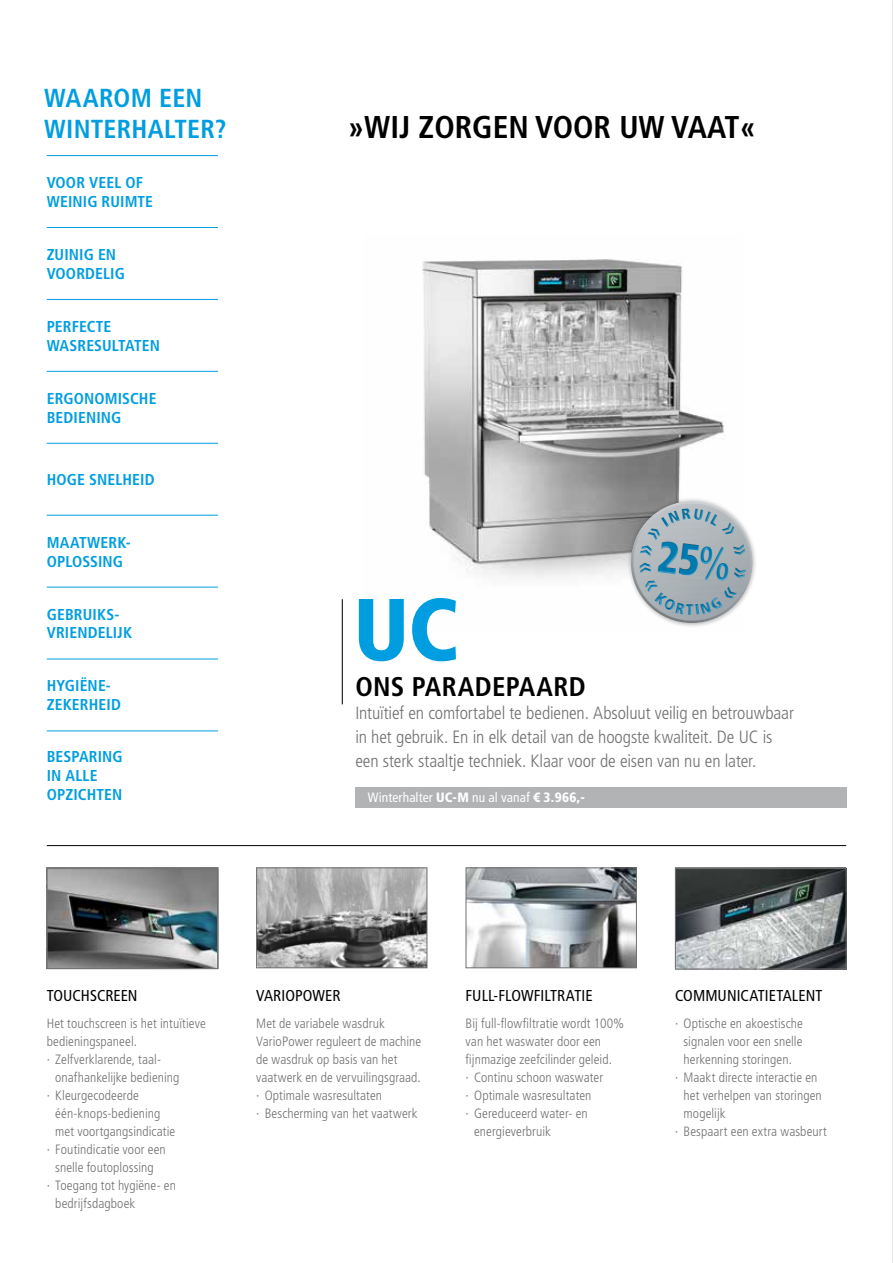
<style>
.page{position:relative;width:893px;height:1263px;background:#fff}
.page>*{position:absolute;margin:0;border:0;box-sizing:border-box;transform-origin:0 0}
.t1{font:900 condensed 87.75px "Frutiger LT Std";color:#009ee0}
.t2{font:700 condensed 31.5px "Frutiger LT Pro";color:#000}
.t3{font:700 condensed 27px "Frutiger LT Pro";letter-spacing:.01em;color:#000}
.t4{font:700 condensed 26.1px/30.8px "Frutiger LT Std";letter-spacing:.01em;color:#009ee0}
.t5{font:300 condensed 17.85px/23.7px "Frutiger LT Pro";letter-spacing:-.005em;color:#707172}
.t6{font:700 condensed 15.75px/18.9px "Frutiger LT Std";letter-spacing:.005em;color:#009ee0}
.t7{font:condensed 15.75px "Frutiger LT Std";letter-spacing:.005em;color:#000}
.t8{font:300 condensed 13.5px/18px "Frutiger LT Std";letter-spacing:.005em;color:#707172}
.t9{font:condensed 13.5px "Frutiger LT Std";letter-spacing:.005em;color:#fff}
.s1{font-weight:900}
</style>
<div class="page">
<img style="left:422px;top:259px;width:303px;height:320px">
<img style="left:258px;top:869px;width:167px;height:97px">
<div style="left:256px;top:867px;width:171px;height:101px;border:1px solid #707172"></div>
<hr style="left:47px;top:845px;width:799px;height:1px;background:#000">
<hr style="left:47px;top:227px;width:171px;height:1px;background:#009ee0">
<hr style="left:47px;top:155px;width:171px;height:1px;background:#009ee0">
<hr style="left:47px;top:299px;width:171px;height:1px;background:#009ee0">
<hr style="left:47px;top:371px;width:171px;height:1px;background:#009ee0">
<hr style="left:47px;top:443px;width:171px;height:1px;background:#009ee0">
<hr style="left:47px;top:515px;width:171px;height:1px;background:#009ee0">
<hr style="left:47px;top:587px;width:171px;height:1px;background:#009ee0">
<hr style="left:47px;top:659px;width:171px;height:1px;background:#009ee0">
<hr style="left:47px;top:730px;width:171px;height:1px;background:#009ee0">
<hr style="left:342px;top:599px;width:1px;height:105px;background:#000">
<div style="left:355px;top:788px;width:491px;height:20px;background:#b1b3b4"></div>
<hr style="left:892px;top:0;width:1px;height:1263px;background:#707172">
<img style="left:468px;top:869px;width:167px;height:97px">
<div style="left:466px;top:867px;width:171px;height:101px;border:1px solid #707172"></div>
<div style="left:627px;top:497px;width:131px;height:131px;background:#000;opacity:.3"></div>
<div style="left:629px;top:498px;width:124px;height:93px;background:#fff;opacity:.5"></div>
<div style="left:629px;top:523px;width:124px;height:101px;background:#000;opacity:.4"></div>
<img style="left:49px;top:870px;width:167px;height:97px">
<div style="left:47px;top:868px;width:171px;height:101px;border:1px solid #707172"></div>
<img style="left:677px;top:870px;width:167px;height:97px">
<div style="left:675px;top:868px;width:171px;height:101px;border:1px solid #707172"></div>
<svg style="left:628px;top:505px;width:121px;height:123px;background:#b7bcbf"></svg>
<h3 class="t4" style="left:44px;top:83px;width:184px">WAAROM EEN<br>WINTERHALTER?</h3>
<p class="t6" style="left:47px;top:173px;width:108px">VOOR VEEL OF<br>WEINIG RUIMTE</p>
<p class="t6" style="left:47px;top:245px;width:80px">ZUINIG EN<br>VOORDELIG</p>
<p class="t6" style="left:47px;top:317px;width:115px">PERFECTE<br>WASRESULTATEN</p>
<p class="t6" style="left:47px;top:389px;width:111px">ERGONOMISCHE<br>BEDIENING</p>
<p class="t6" style="left:47px;top:470px;width:109px">HOGE SNELHEID</p>
<p class="t6" style="left:47px;top:533px;width:86px">MAATWERK-<br>OPLOSSING</p>
<p class="t6" style="left:47px;top:605px;width:87px">GEBRUIKS-<br>VRIENDELIJK</p>
<p class="t6" style="left:47px;top:676px;width:76px">HYGIËNE-<br>ZEKERHEID</p>
<p class="t6" style="left:47px;top:747px;width:78px">BESPARING<br>IN ALLE<br>OPZICHTEN</p>
<h2 class="t2" style="left:348px;top:109px;width:410px">»WIJ ZORGEN VOOR UW VAAT«</h2>
<h1 class="t1" style="left:354px;top:577px;width:106px">UC</h1>
<h3 class="t3" style="left:355px;top:670px;width:232px">ONS PARADEPAARD</h3>
<h3 class="t5" style="left:355px;top:701px;width:440px">Intuïtief en comfortabel te bedienen. Absoluut veilig en betrouwbaar in het gebruik. En in elk detail van de hoogste kwaliteit. De UC is een sterk staaltje techniek. Klaar voor de eisen van nu en later.</h3>
<p class="t9" style="left:368px;top:790px;width:219px">Winterhalter <span class="s1">UC-M</span> nu al vanaf <span class="s1">€ 3.966,-</span></p>
<p class="t7" style="left:47px;top:986px;width:92px">TOUCHSCREEN</p>
<p class="t8" style="left:47px;top:1014px;width:161px">Het touchscreen is het intuïtieve</p>
<p class="t8" style="left:47px;top:1032px;width:92px">bedieningspaneel.</p>
<p class="t8" style="left:47px;top:1050px;width:116px">· Zelfverklarende, taal-</p>
<p class="t8" style="left:55px;top:1068px;width:126px">onafhankelijke bediening</p>
<p class="t8" style="left:47px;top:1086px;width:94px">· Kleurgecodeerde</p>
<p class="t8" style="left:55px;top:1104px;width:107px">één-knops-bediening</p>
<p class="t8" style="left:55px;top:1122px;width:121px">met voortgangsindicatie</p>
<p class="t8" style="left:47px;top:1140px;width:120px">· Foutindicatie voor een</p>
<p class="t8" style="left:55px;top:1158px;width:100px">snelle foutoplossing</p>
<p class="t8" style="left:47px;top:1176px;width:131px">· Toegang tot hygiëne- en</p>
<p class="t8" style="left:55px;top:1194px;width:82px">bedrijfsdagboek</p>
<p class="t7" style="left:256px;top:986px;width:86px">VARIOPOWER</p>
<p class="t8" style="left:256px;top:1014px;width:167px">Met de variabele wasdruk<br>VarioPower reguleert de machine de wasdruk op basis van het vaatwerk en de vervuilingsgraad. · Optimale wasresultaten<br>· Bescherming van het vaatwerk</p>
<p class="t7" style="left:466px;top:986px;width:129px">FULL-FLOWFILTRATIE</p>
<p class="t8" style="left:466px;top:1014px;width:160px">Bij full-flowfiltratie wordt 100%</p>
<p class="t8" style="left:466px;top:1032px;width:137px">van het waswater door een</p>
<p class="t8" style="left:466px;top:1050px;width:148px">fijnmazige zeefcilinder geleid.</p>
<p class="t8" style="left:466px;top:1068px;width:139px">· Continu schoon waswater</p>
<p class="t8" style="left:466px;top:1086px;width:127px">· Optimale wasresultaten</p>
<p class="t8" style="left:466px;top:1104px;width:124px">· Gereduceerd water- en</p>
<p class="t8" style="left:474px;top:1122px;width:78px">energieverbruik</p>
<p class="t7" style="left:675px;top:986px;width:149px">COMMUNICATIETALENT</p>
<p class="t8" style="left:675px;top:1014px;width:129px">· Optische en akoestische</p>
<p class="t8" style="left:684px;top:1032px;width:120px">signalen voor een snelle</p>
<p class="t8" style="left:684px;top:1050px;width:110px">herkenning storingen.</p>
<p class="t8" style="left:675px;top:1068px;width:144px">· Maakt directe interactie en</p>
<p class="t8" style="left:684px;top:1086px;width:140px">het verhelpen van storingen</p>
<p class="t8" style="left:684px;top:1104px;width:43px">mogelijk</p>
<p class="t8" style="left:675px;top:1122px;width:153px">· Bespaart een extra wasbeurt</p>
</div>
